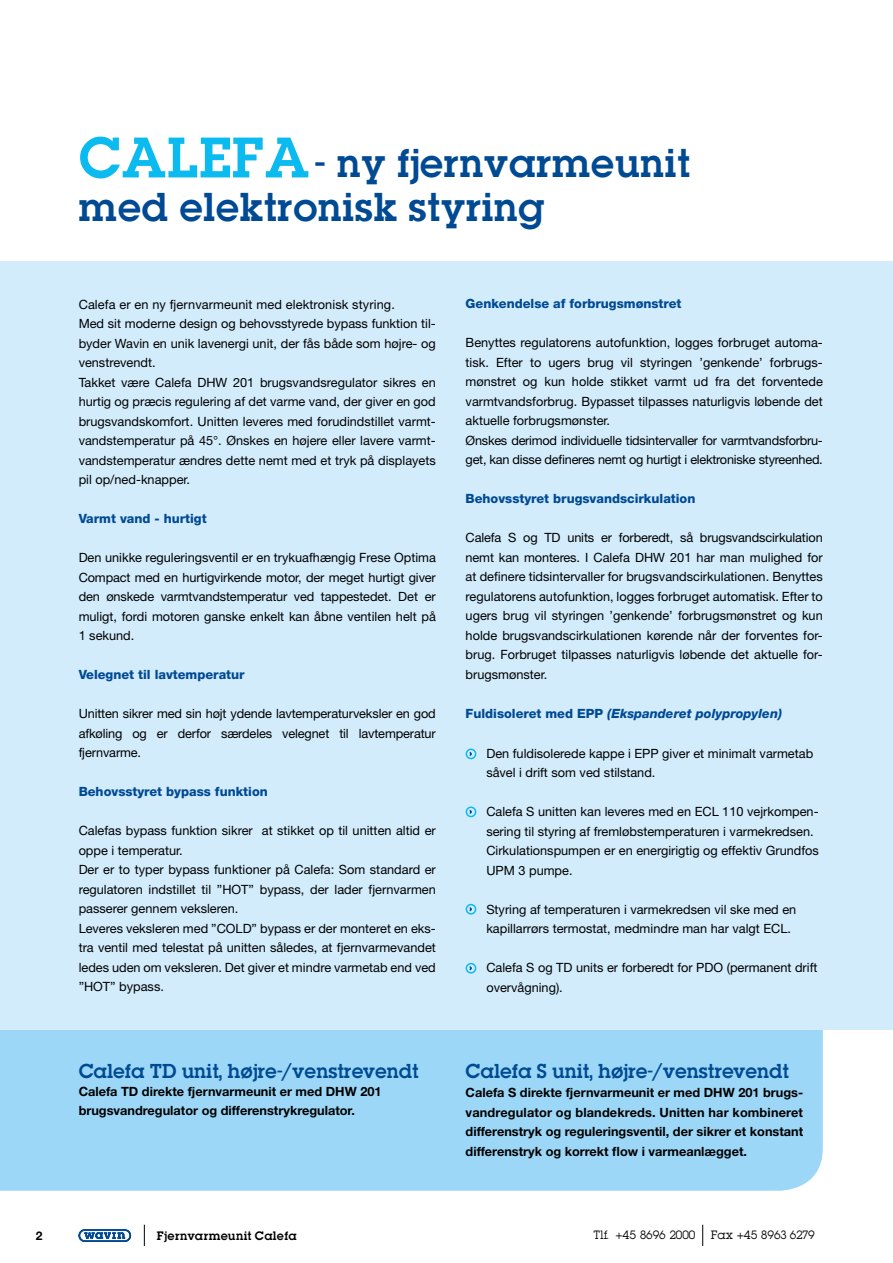
<style>
.page{position:relative;width:893px;height:1263px;background:#fff}
.page>*{position:absolute;margin:0;border:0;box-sizing:border-box;transform-origin:0 0}
.t1{font:36px/43.2px "Lubalin Demi";color:#004a93}
.t2{font:18px "Lubalin Demi";letter-spacing:-.01em;color:#004a93}
.t3{font:12.75px/19.5px "Helvetica Neue";color:#000}
.t4{font:700 12.75px/19.5px "Helvetica Neue";color:#000}
.t5{font:800 12.75px "Helvetica Neue";color:#004a93}
.t6{font:italic 800 12.75px "Helvetica Neue";color:#004a93}
.t7{font:700 12px "Helvetica Neue";color:#000}
.t8{font:10.95px "Lubalin Demi";letter-spacing:.02em;color:#000}
.t9{font:10.8px "Lubalin";color:#000}
.s1{font-size:51px;color:#0bbbef}
.s2{font-style:normal}
</style>
<div class="page">
<svg style="left:144px;top:1225px;width:1px;height:21px"></svg>
<svg style="left:702px;top:1225px;width:1px;height:21px"></svg>
<svg style="left:78px;top:1229px;width:53px;height:13px"></svg>
<div style="left:0;top:1030px;width:823px;height:161px;background:#9cd7f7"></div>
<div style="left:0;top:261px;width:893px;height:769px;background:#d2ecfc"></div>
<div style="left:466px;top:806px;width:10px;height:11px;border:2px solid #0bbbef;border-radius:50%"></div>
<svg style="left:468px;top:808px;width:5px;height:7px"></svg>
<div style="left:466px;top:904px;width:10px;height:10px;border:2px solid #0bbbef;border-radius:50%"></div>
<svg style="left:468px;top:906px;width:5px;height:7px"></svg>
<div style="left:466px;top:963px;width:10px;height:10px;border:2px solid #0bbbef;border-radius:50%"></div>
<svg style="left:468px;top:965px;width:5px;height:7px"></svg>
<div style="left:466px;top:748px;width:10px;height:11px;border:2px solid #0bbbef;border-radius:50%"></div>
<svg style="left:468px;top:750px;width:5px;height:7px"></svg>
<h1 class="t1" style="left:79px;top:142px;width:613px"><span class="s1">CALEFA</span>- ny fjernvarmeunit med elektronisk styring</h1>
<p class="t3" style="left:79px;top:294px;width:359px">Calefa er en ny fjernvarmeunit med elektronisk styring.<br>Med sit moderne design og behovsstyrede bypass funktion til&shy;byder Wavin en unik lavenergi unit, der fås både som højre- og venstrevendt.<br>Takket være Calefa DHW 201 brugsvandsregulator sikres en hurtig og præcis regulering af det varme vand, der giver en god brugsvandskomfort. Unitten leveres med forudindstillet varmt&shy;vandstemperatur på 45°. Ønskes en højere eller lavere varmt&shy;vandstemperatur ændres dette nemt med et tryk på displayets pil op/ned-knapper.</p>
<p class="t5" style="left:79px;top:511px;width:130px">Varmt vand - hurtigt</p>
<p class="t3" style="left:79px;top:548px;width:359px;text-align:justify">Den unikke reguleringsventil er en trykuafhængig Frese Optima Compact med en hurtigvirkende motor, der meget hurtigt giver den ønskede varmtvandstemperatur ved tappestedet. Det er muligt, fordi motoren ganske enkelt kan åbne ventilen helt på 1 sekund.</p>
<p class="t5" style="left:79px;top:667px;width:168px">Velegnet til lavtemperatur</p>
<p class="t3" style="left:79px;top:704px;width:359px;text-align:justify">Unitten sikrer med sin højt ydende lavtemperaturveksler en god afkøling og er derfor særdeles velegnet til lavtemperatur fjernvarme.</p>
<p class="t5" style="left:79px;top:784px;width:191px">Behovsstyret bypass funktion</p>
<p class="t3" style="left:79px;top:821px;width:359px">Calefas bypass funktion sikrer at stikket op til unitten altid er oppe i temperatur.<br>Der er to typer bypass funktioner på Calefa: Som standard er regulatoren indstillet til ”HOT” bypass, der lader fjernvarmen passerer gennem veksleren.<br>Leveres veksleren med ”COLD” bypass er der monteret en eks&shy;tra ventil med telestat på unitten således, at fjernvarmevandet ledes uden om veksleren. Det giver et mindre varmetab end ved ”HOT” bypass.</p>
<h2 class="t2" style="left:79px;top:1058px;width:342px">Calefa TD unit, højre-/venstrevendt</h2>
<p class="t4" style="left:79px;top:1081px;width:304px">Calefa TD direkte fjernvarmeunit er med DHW 201 brugsvandregulator og differenstrykregulator.</p>
<p class="t5" style="left:466px;top:296px;width:217px">Genkendelse af forbrugsmønstret</p>
<p class="t3" style="left:466px;top:333px;width:359px">Benyttes regulatorens autofunktion, logges forbruget automa&shy;tisk. Efter to ugers brug vil styringen ’genkende’ forbrugs&shy;mønstret og kun holde stikket varmt ud fra det forventede varmtvandsforbrug. Bypasset tilpasses naturligvis løbende det aktuelle forbrugsmønster.<br>Ønskes derimod individuelle tidsintervaller for varmtvandsforbru&shy;get, kan disse defineres nemt og hurtigt i elektroniske styreenhed.</p>
<p class="t5" style="left:466px;top:491px;width:231px">Behovsstyret brugsvandscirkulation</p>
<p class="t3" style="left:466px;top:528px;width:359px;text-align:justify">Calefa S og TD units er forberedt, så brugsvandscirkulation nemt kan monteres. I Calefa DHW 201 har man mulighed for at definere tidsintervaller for brugsvandscirkulationen. Benyttes regulatorens autofunktion, logges forbruget automatisk. Efter to ugers brug vil styringen ’genkende’ forbrugsmønstret og kun holde brugsvandscirkulationen kørende når der forventes for&shy;brug. Forbruget tilpasses naturligvis løbende det aktuelle for&shy;brugsmønster.</p>
<p class="t6" style="left:466px;top:706px;width:318px"><span class="s2">Fuldisoleret med EPP</span> (Ekspanderet polypropylen)</p>
<p class="t3" style="left:486px;top:743px;width:328px">Den fuldisolerede kappe i EPP giver et minimalt varmetab såvel i drift som ved stilstand.</p>
<p class="t3" style="left:486px;top:802px;width:334px">Calefa S unitten kan leveres med en ECL 110 vejrkompen&shy;sering til styring af fremløbstemperaturen i varmekredsen.<br>Cirkulationspumpen er en energirigtig og effektiv Grundfos UPM 3 pumpe.</p>
<p class="t3" style="left:486px;top:899px;width:311px">Styring af temperaturen i varmekredsen vil ske med en kapillarrørs termostat, medmindre man har valgt ECL.</p>
<p class="t3" style="left:486px;top:958px;width:333px">Calefa S og TD units er forberedt for PDO (permanent drift overvågning).</p>
<h2 class="t2" style="left:466px;top:1058px;width:325px">Calefa S unit, højre-/venstrevendt</h2>
<p class="t4" style="left:466px;top:1083px;width:339px;text-align:justify">Calefa S direkte fjernvarmeunit er med DHW 201 brugs&shy;vandregulator og blandekreds. Unitten har kombineret differenstryk og reguleringsventil, der sikrer et konstant differenstryk og korrekt flow i varmeanlægget.</p>
<p class="t7" style="left:36px;top:1228px;width:8px">2</p>
<p class="t8" style="left:157px;top:1227px;width:141px">Fjernvarmeunit Calefa</p>
<p class="t9" style="left:593px;top:1228px;width:223px">Tlf. +45 8696 2000 Fax +45 8963 6279</p>
</div>
